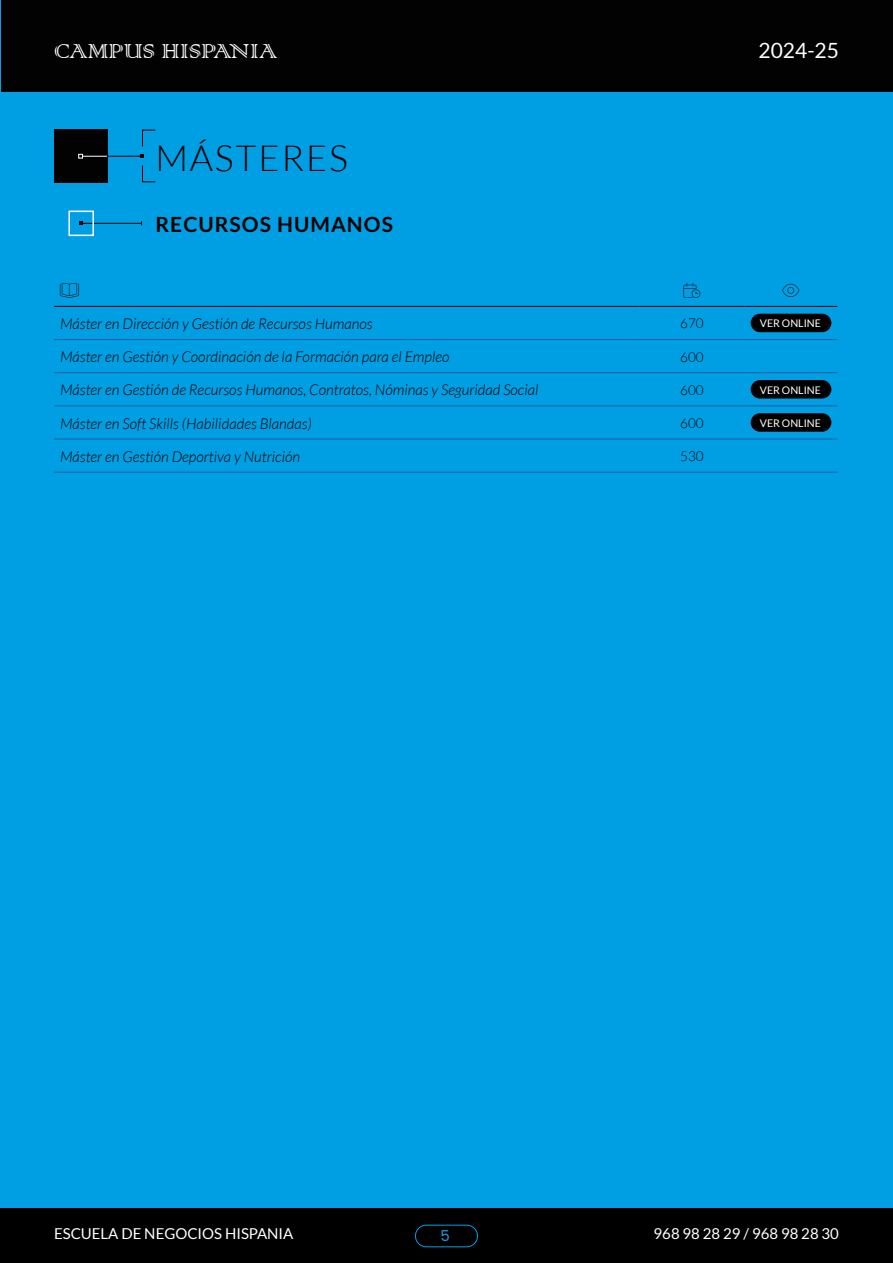
<style>
.page{position:relative;width:893px;height:1263px;background:#fff}
.page>*{position:absolute;margin:0;border:0;box-sizing:border-box;transform-origin:0 0}
.t1{font:300 36px "Lato";letter-spacing:.05em;color:#000}
.t2{font:27px "Colonna";color:#fff}
.t3{font:700 21px "Lato";letter-spacing:.05em;color:#000}
.t4{font:21px "Lato";color:#fff}
.t5{font:italic 300 15px "Lato";color:#000}
.t6{font:15px "Lato";color:#fff}
.t7{font:15px "Poppins";color:#1d9dd8}
.t8{font:100 15px "Font Awesome 6 Pro";color:#000}
.t9{font:300 13.5px "Lato";color:#000}
.t10{font:10.5px "Lato";color:#fff}
</style>
<div class="page">
<div style="left:0;top:0;width:893px;height:92px;background:#020203"></div>
<div style="left:0;top:92px;width:893px;height:1171px;background:#009fe3"></div>
<div style="left:0;top:1209px;width:893px;height:54px;background:#000"></div>
<div style="left:415px;top:1225px;width:63px;height:22px;border:1px solid #009fe3;border-radius:11px"></div>
<svg style="left:142px;top:130px;width:13px;height:16px"></svg>
<svg style="left:142px;top:165px;width:13px;height:17px"></svg>
<div style="left:54px;top:130px;width:53px;height:53px;background:#020203"></div>
<svg style="left:78px;top:154px;width:29px;height:5px"></svg>
<hr style="left:107px;top:156px;width:35px;height:1px;background:#000">
<svg style="left:140px;top:154px;width:4px;height:4px"></svg>
<hr style="left:0;top:0;width:1px;height:130px;background:#009fe3">
<hr style="left:81px;top:223px;width:61px;height:1px;background:#000">
<svg style="left:79px;top:221px;width:4px;height:4px"></svg>
<div style="left:68px;top:211px;width:26px;height:25px;border:2px solid #fff"></div>
<hr style="left:54px;top:306px;width:585px;height:1px;background:#000">
<hr style="left:639px;top:306px;width:106px;height:1px;background:#000">
<hr style="left:745px;top:306px;width:92px;height:1px;background:#000">
<hr style="left:54px;top:339px;width:585px;height:1px;background:#275b9b">
<hr style="left:639px;top:339px;width:106px;height:1px;background:#275b9b">
<hr style="left:745px;top:339px;width:92px;height:1px;background:#275b9b">
<hr style="left:54px;top:372px;width:585px;height:1px;background:#275b9b">
<hr style="left:639px;top:372px;width:106px;height:1px;background:#275b9b">
<hr style="left:745px;top:372px;width:92px;height:1px;background:#275b9b">
<hr style="left:54px;top:406px;width:585px;height:1px;background:#275b9b">
<hr style="left:639px;top:406px;width:106px;height:1px;background:#275b9b">
<hr style="left:745px;top:406px;width:92px;height:1px;background:#275b9b">
<hr style="left:54px;top:439px;width:585px;height:1px;background:#275b9b">
<hr style="left:639px;top:439px;width:106px;height:1px;background:#275b9b">
<hr style="left:745px;top:439px;width:92px;height:1px;background:#275b9b">
<hr style="left:54px;top:472px;width:585px;height:1px;background:#275b9b">
<hr style="left:639px;top:472px;width:106px;height:1px;background:#275b9b">
<hr style="left:745px;top:472px;width:92px;height:1px;background:#275b9b">
<div style="left:751px;top:314px;width:80px;height:18px;background:#000;border-radius:9px"></div>
<div style="left:751px;top:380px;width:80px;height:19px;background:#000;border-radius:9px"></div>
<div style="left:751px;top:413px;width:80px;height:19px;background:#000;border-radius:9px"></div>
<h2 class="t2" style="left:54px;top:33px;width:225px">CAMPUS HISPANIA</h2>
<h3 class="t4" style="left:759px;top:39px;width:82px">2024-25</h3>
<h1 class="t1" style="left:155px;top:138px;width:194px">MÁSTERES</h1>
<h3 class="t3" style="left:155px;top:212px;width:239px">RECURSOS HUMANOS</h3>
<p class="t8" style="left:783px;top:283px;width:18px">■</p>
<p class="t5" style="left:60px;top:316px;width:314px">Máster en Dirección y Gestión de Recursos Humanos</p>
<p class="t9" style="left:680px;top:316px;width:25px">670</p>
<p class="t10" style="left:760px;top:318px;width:63px">VER ONLINE</p>
<p class="t5" style="left:60px;top:349px;width:391px">Máster en Gestión y Coordinación de la Formación para el Empleo</p>
<p class="t9" style="left:680px;top:349px;width:25px">600</p>
<p class="t5" style="left:60px;top:382px;width:480px">Máster en Gestión de Recursos Humanos, Contratos, Nóminas y Seguridad Social</p>
<p class="t9" style="left:680px;top:383px;width:25px">600</p>
<p class="t10" style="left:760px;top:384px;width:63px">VER ONLINE</p>
<p class="t5" style="left:60px;top:415px;width:253px">Máster en Soft Skills (Habilidades Blandas)</p>
<p class="t9" style="left:680px;top:416px;width:25px">600</p>
<p class="t10" style="left:760px;top:417px;width:63px">VER ONLINE</p>
<p class="t5" style="left:60px;top:448px;width:242px">Máster en Gestión Deportiva y Nutrición</p>
<p class="t9" style="left:680px;top:449px;width:25px">530</p>
<p class="t6" style="left:54px;top:1225px;width:241px">ESCUELA DE NEGOCIOS HISPANIA</p>
<p class="t7" style="left:440px;top:1227px;width:11px">5</p>
<p class="t6" style="left:654px;top:1225px;width:187px">968 98 28 29 / 968 98 28 30</p>
</div>
